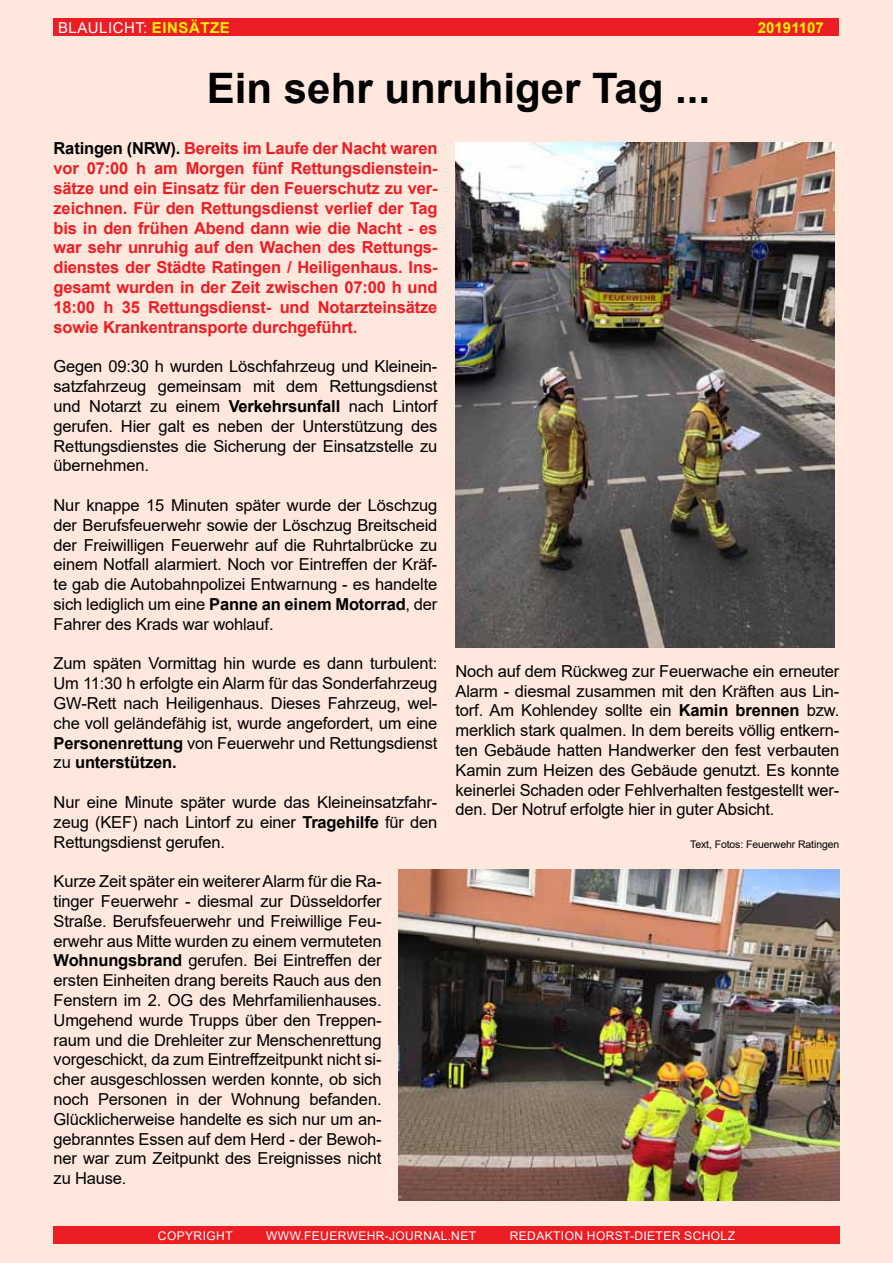
<style>
.page{position:relative;width:893px;height:1263px;background:#fee7dc}
.page>*{position:absolute;margin:0;border:0;box-sizing:border-box;transform-origin:0 0}
.t1{font:700 42px "Arial";color:#000}
.t2{font:16.5px/19.8px "Arial";letter-spacing:-.01em;color:#000;text-align:justify}
.t3{font:700 16.5px/19.8px "Arial";letter-spacing:-.01em;color:#ed1d24;text-align:justify}
.t4{font:15px "Arial";letter-spacing:.035em;color:#fff}
.t5{font:700 15px "Arial";color:#fff200}
.t6{font:12px "Arial";letter-spacing:.035em;color:#fff}
.t7{font:10.5px "Arial";color:#000}
.s1{font-weight:700;color:#fff200}
.s2{color:#000}
.s3{font-weight:700}
</style>
<div class="page">
<div style="left:53px;top:1226px;width:787px;height:18px;background:#ed1d24"></div>
<div style="left:54px;top:18px;width:785px;height:18px;background:#ed1d24"></div>
<img style="left:455px;top:142px;width:379px;height:506px">
<img style="left:399px;top:870px;width:441px;height:330px">
<p class="t4" style="left:58px;top:17px;width:171px">Blaulicht: <span class="s1">Einsätze</span></p>
<p class="t5" style="left:758px;top:17px;width:67px">20191107</p>
<h1 class="t1" style="left:207px;top:59px;width:505px">Ein sehr unruhiger Tag ...</h1>
<p class="t3" style="left:54px;top:139px;width:385px"><span class="s2">Ratingen (NRW).</span> Bereits im Laufe der Nacht waren vor 07:00 h am Morgen fünf Rettungsdienstein&shy;sätze und ein Einsatz für den Feuerschutz zu ver&shy;zeichnen. Für den Rettungsdienst verlief der Tag bis in den frühen Abend dann wie die Nacht - es war sehr unruhig auf den Wachen des Rettungs&shy;dienstes der Städte Ratingen / Heiligenhaus. Ins&shy;gesamt wurden in der Zeit zwischen 07:00 h und 18:00 h 35 Rettungsdienst- und Notarzteinsätze sowie Krankentransporte durchgeführt.</p>
<p class="t2" style="left:54px;top:356px;width:386px">Gegen 09:30 h wurden Löschfahrzeug und Kleinein&shy;satzfahrzeug gemeinsam mit dem Rettungsdienst und Notarzt zu einem <span class="s3">Verkehrsunfall</span> nach Lintorf gerufen. H ier galt es neben der U nterstützung des Rettungsdienstes die Sicherung der Einsatzstelle zu übernehmen.</p>
<p class="t2" style="left:54px;top:495px;width:386px">N ur knappe 15 Minuten später wurde der Löschzug der Berufsfeuerwehr sowie der Löschzug Breitscheid der Freiwilligen Feuerwehr auf die Ruhrtalbrücke zu einem Notfall alarmiert. Noch vor Eintreffen der Kräf&shy;te gab die Autobahnpolizei Entwarnung - es handelte sich lediglich um eine <span class="s3">Panne an einem Motorrad</span>, der Fahrer des Krads war wohlauf.</p>
<p class="t2" style="left:54px;top:653px;width:385px">Zum späten Vormittag hin wurde es dann turbulent:<br>U m 11:30 h erfolgte ein Alarm für das Sonderfahrzeug GW-Rett nach Heiligenhaus. Dieses Fahrzeug, wel&shy;che voll geländefähig ist, wurde angefordert, um eine <span class="s3">Personenrettung</span> von Feuerwehr und Rettungsdienst zu <span class="s3">unterstützen.</span></p>
<p class="t2" style="left:54px;top:792px;width:385px">N ur eine Minute später wurde das Kleineinsatzfahr&shy;zeug (KEF</p>
<p class="t2" style="left:54px;top:812px;width:385px;text-indent:78px">) nach Lintorf zu einer <span class="s3">Tragehilfe</span> für den<br>Rettungsdienst gerufen.</p>
<p class="t2" style="left:54px;top:871px;width:330px">Kurze Zeit später ein weiterer Alarm für die Ra&shy;tinger Feuerwehr - diesmal zur Düsseldorfer Straße. Berufsfeuerwehr und Freiwillige Feu&shy;erwehr aus Mitte wurden zu einem vermuteten <span class="s3">Wohnungsbrand</span> gerufen. Bei Eintreffen der ersten Einheiten drang bereits Rauch aus den Fenstern im 2. OG des Mehrfamilienhauses.<br>U mgehend wurde Trupps über den Treppen&shy;raum und die Drehleiter zur Menschenrettung vorgeschickt, da zum Eintreffzeitpunkt nicht si&shy;cher ausgeschlossen werden konnte, ob sich noch Personen in der Wohnung befanden.<br>Glücklicherweise handelte es sich nur um an&shy;gebranntes Essen auf dem Herd - der Bewoh&shy;ner war zum Zeitpunkt des Ereignisses nicht zu Hause.</p>
<p class="t2" style="left:455px;top:661px;width:386px">Noch auf dem Rückweg zur Feuerwache ein erneuter Alarm - diesmal zusammen mit den Kräften aus Lin&shy;torf. Am Kohlendey sollte ein <span class="s3">Kamin brennen</span> bzw. merklich stark qualmen. I n dem bereits völlig entkern&shy;ten Gebäude hatten Handwerker den fest verbauten Kamin zum Heizen des Gebäude genutzt. Es konnte keinerlei Schaden oder Fehlverhalten festgestellt wer&shy;den. Der Notruf erfolgte hier in guter Absicht.</p>
<p class="t7" style="left:690px;top:837px;width:151px">Text, Fotos: Feuerwehr Ratingen</p>
<p class="t6" style="left:158px;top:1227px;width:76px">Copyright</p>
<p class="t6" style="left:266px;top:1227px;width:211px">www.feuerwehr-journal.net</p>
<p class="t6" style="left:510px;top:1227px;width:227px">Redaktion Horst-Dieter Scholz</p>
</div>
